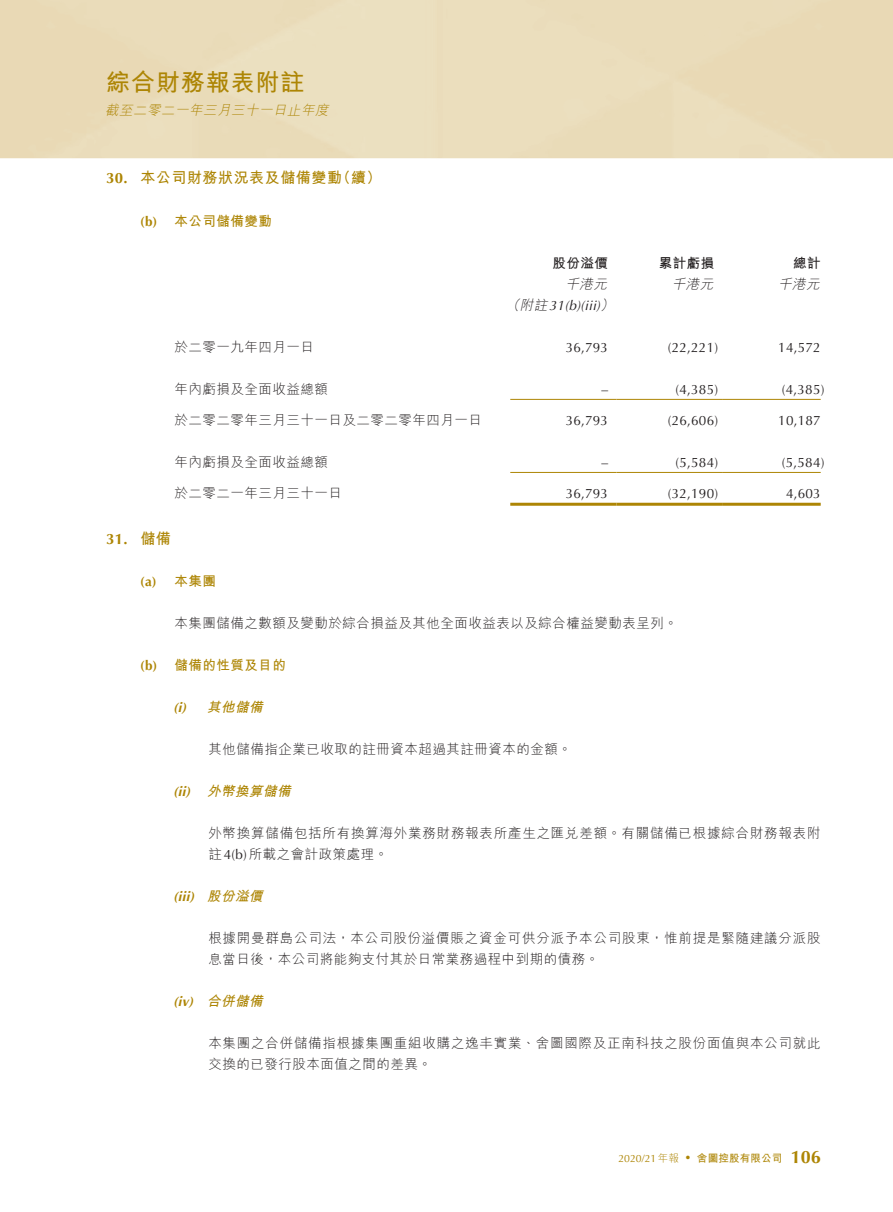
<style>
.page{position:relative;width:893px;height:1212px;background:#fff}
.page>*{position:absolute;margin:0;border:0;box-sizing:border-box;transform-origin:0 0}
.t1{font:700 24px "M Hei HK";letter-spacing:.035em;color:#ad8504}
.t2{font:700 18px "Optima LT Std";color:#ad8504}
._01_H1{font:700 15px "M Hei HK";letter-spacing:.035em;color:#ad8504}
._01_H1-2{font:700 15px "Optima LT Std";color:#ad8504}
._00_txt{font:300 13.5px/21px "M Hei HK";letter-spacing:.055em;color:#231f20}
._50_Table_txt{font:13.5px "Optima LT Std";letter-spacing:.015em;color:#231f20}
._50_Table_txt-2{font:300 13.5px "M Hei HK";letter-spacing:.035em;color:#231f20}
._00_txt-2{font:300 13.5px "M Hei HK";letter-spacing:.035em;color:#231f20}
._02_H2{font:700 13.5px "M Hei HK";letter-spacing:.035em;color:#ad8504}
._03_H3{font:italic 700 13.5px "M Hei HK";color:#ad8504}
.t3{font:italic 300 13.5px "M Hei HK";color:#ad8504}
._50_Table_txt-3{font:italic 300 13.5px "M Hei HK";color:#231f20}
._03_H3-2{font:italic 700 13.5px "Optima LT Std";color:#ad8504}
._50_Table_txt-4{font:700 13.5px "M Hei HK";letter-spacing:.035em;color:#231f20}
._02_H2-2{font:700 13.5px "Optima LT Std";color:#ad8504}
._50_Table_txt-5{font:italic 13.5px "Optima LT Std";color:#231f20}
.t4{font:10.5px "Optima LT Std";color:#ad8504}
.t5{font:700 10.5px "M Hei HK";letter-spacing:.02em;color:#ad8504}
.s1{font-family:"Optima LT Std";font-weight:400}
.s2{font-family:"M Hei HK";font-weight:300}
</style>
<div class="page">
<hr style="left:510px;top:399px;width:107px;height:1px;background:#ad8504">
<hr style="left:617px;top:399px;width:106px;height:1px;background:#ad8504">
<hr style="left:723px;top:399px;width:98px;height:1px;background:#ad8504">
<hr style="left:510px;top:472px;width:107px;height:1px;background:#ad8504">
<hr style="left:617px;top:472px;width:106px;height:1px;background:#ad8504">
<hr style="left:723px;top:472px;width:98px;height:1px;background:#ad8504">
<hr style="left:510px;top:503px;width:107px;height:3px;background:#ad8504">
<hr style="left:617px;top:503px;width:106px;height:3px;background:#ad8504">
<hr style="left:723px;top:503px;width:98px;height:3px;background:#ad8504">
<h1 class="t1" style="left:106px;top:65px;width:200px">綜合財務報表附註</h1>
<p class="t3" style="left:105px;top:103px;width:228px">截至二零二一年三月三十一日止年度</p>
<p class="_01_H1-2" style="left:106px;top:170px;width:23px">30.</p>
<p class="_01_H1-2" style="left:106px;top:530px;width:23px">31.</p>
<p class="_01_H1" style="left:140px;top:167px;width:203px">本公司財務狀況表及儲備變動</p>
<p class="_01_H1" style="left:336px;top:167px;width:47px">（續(</p>
<p class="_02_H2-2" style="left:140px;top:213px;width:18px">)b(</p>
<p class="_02_H2" style="left:174px;top:211px;width:99px">本公司儲備變動</p>
<p class="_50_Table_txt-2" style="left:174px;top:340px;width:141px">於二零一九年四月一日</p>
<p class="_50_Table_txt-2" style="left:174px;top:382px;width:155px">年內虧損及全面收益總額</p>
<p class="_50_Table_txt-2" style="left:174px;top:413px;width:309px">於二零二零年三月三十一日及二零二零年四月一日</p>
<p class="_50_Table_txt-2" style="left:174px;top:455px;width:155px">年內虧損及全面收益總額</p>
<p class="_50_Table_txt-2" style="left:174px;top:486px;width:169px">於二零二一年三月三十一日</p>
<p class="_01_H1" style="left:140px;top:528px;width:32px">儲備</p>
<p class="_02_H2-2" style="left:140px;top:574px;width:18px">)a(</p>
<p class="_02_H2" style="left:174px;top:571px;width:43px">本集團</p>
<p class="_50_Table_txt-4" style="left:553px;top:253px;width:57px">股份溢價</p>
<p class="_50_Table_txt-3" style="left:565px;top:277px;width:46px">千港元</p>
<p class="_50_Table_txt-3" style="left:596px;top:298px;width:22px">(<span class="s1">(</span></p>
<p class="_50_Table_txt-3" style="left:506px;top:298px;width:18px">（</p>
<p class="_50_Table_txt-3" style="left:520px;top:298px;width:50px">附註<span class="s1">31</span></p>
<p class="_50_Table_txt-5" style="left:565px;top:297px;width:36px">b( iii</p>
<p class="_50_Table_txt-5" style="left:576px;top:297px;width:13px">)(</p>
<p class="_50_Table_txt" style="left:566px;top:339px;width:44px">36,793</p>
<p class="_50_Table_txt" style="left:601px;top:381px;width:8px">–</p>
<p class="_50_Table_txt" style="left:566px;top:412px;width:44px">36,793</p>
<p class="_50_Table_txt" style="left:601px;top:454px;width:8px">–</p>
<p class="_50_Table_txt" style="left:566px;top:485px;width:44px">36,793</p>
<p class="_50_Table_txt-4" style="left:659px;top:253px;width:57px">累計虧損</p>
<p class="_50_Table_txt-3" style="left:672px;top:277px;width:46px">千港元</p>
<p class="_50_Table_txt" style="left:668px;top:339px;width:52px">)22,221(</p>
<p class="_50_Table_txt" style="left:675px;top:381px;width:44px">)4,385(</p>
<p class="_50_Table_txt" style="left:668px;top:412px;width:52px">)26,606(</p>
<p class="_50_Table_txt" style="left:675px;top:454px;width:44px">)5,584(</p>
<p class="_50_Table_txt" style="left:668px;top:485px;width:52px">)32,190(</p>
<p class="_02_H2-2" style="left:140px;top:658px;width:18px">)b(</p>
<p class="_00_txt-2" style="left:174px;top:616px;width:505px">本集團儲備之數額及變動於綜合損益及其他全面收益表以及綜合權益變動表呈列。</p>
<p class="_02_H2" style="left:174px;top:655px;width:113px">儲備的性質及目的</p>
<p class="_03_H3-2" style="left:173px;top:700px;width:18px">)i(</p>
<p class="_03_H3-2" style="left:178px;top:784px;width:17px">)i i</p>
<p class="_03_H3-2" style="left:173px;top:784px;width:9px">(</p>
<p class="_03_H3" style="left:207px;top:697px;width:61px">其他儲備</p>
<p class="_00_txt-2" style="left:208px;top:742px;width:365px">其他儲備指企業已收取的註冊資本超過其註冊資本的金額。</p>
<p class="_03_H3" style="left:207px;top:781px;width:89px">外幣換算儲備</p>
<p class="_50_Table_txt-4" style="left:793px;top:253px;width:29px">總計</p>
<p class="_50_Table_txt-3" style="left:778px;top:277px;width:46px">千港元</p>
<p class="_50_Table_txt" style="left:778px;top:339px;width:44px">14,572</p>
<p class="_50_Table_txt" style="left:782px;top:381px;width:44px">)4,385(</p>
<p class="_50_Table_txt" style="left:778px;top:412px;width:44px">10,187</p>
<p class="_50_Table_txt" style="left:782px;top:454px;width:44px">)5,584(</p>
<p class="_50_Table_txt" style="left:786px;top:485px;width:36px">4,603</p>
<p class="_03_H3-2" style="left:178px;top:889px;width:17px">iii</p>
<p class="_03_H3-2" style="left:173px;top:889px;width:9px">(</p>
<p class="_03_H3-2" style="left:190px;top:889px;width:9px">)</p>
<p class="_03_H3-2" style="left:178px;top:994px;width:16px">iv</p>
<p class="_03_H3-2" style="left:173px;top:994px;width:9px">(</p>
<p class="_03_H3-2" style="left:189px;top:994px;width:9px">)</p>
<p class="_00_txt" style="left:208px;top:823px;width:614px">外幣換算儲備包括所有換算海外業務財務報表所產生之匯兌差額。有關儲備已根據綜合財務報表附註 <span class="s1">)b(4</span> 所載之會計政策處理。</p>
<p class="_03_H3" style="left:207px;top:886px;width:61px">股份溢價</p>
<p class="_00_txt" style="left:208px;top:928px;width:614px">根據開曼群島公司法，本公司股份溢價賬之資金可供分派予本公司股東，惟前提是緊隨建議分派股息當日後，本公司將能夠支付其於日常業務過程中到期的債務。</p>
<p class="_03_H3" style="left:207px;top:991px;width:61px">合併儲備</p>
<p class="_00_txt" style="left:208px;top:1033px;width:614px">本集團之合併儲備指根據集團重組收購之逸丰實業、舍圖國際及正南科技之股份面值與本公司就此交換的已發行股本面值之間的差異。</p>
<p class="t5" style="left:697px;top:1150px;width:87px">舍圖控股有限公司</p>
<p class="t4" style="left:618px;top:1152px;width:62px">2020/21<span class="s2">年報</span></p>
<p class="t4" style="left:685px;top:1152px;width:8px">•</p>
<h2 class="t2" style="left:791px;top:1146px;width:32px">106</h2>
</div>
